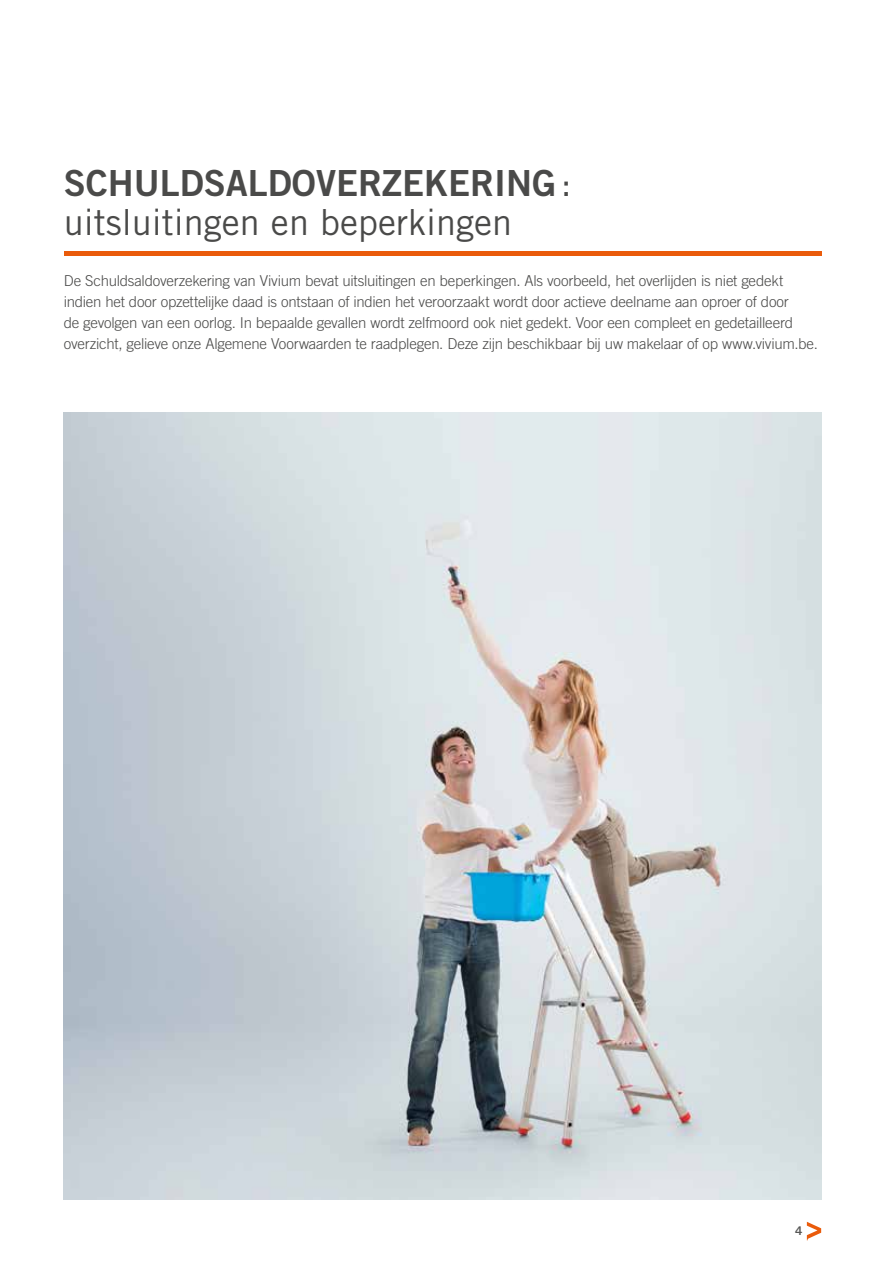
<style>
.page{position:relative;width:885px;height:1263px;background:#fff}
.page>*{position:absolute;margin:0;border:0;box-sizing:border-box;transform-origin:0 0}
.t1{font:36px "Trade Gothic LT Std";color:#4a4a49}
.t2{font:36px "Trade Gothic LT Std Bd 2";color:#4a4a49}
.t3{font:300 15px/21px "Trade Gothic LT Std";letter-spacing:-.015em;color:#4a4a49}
.t4{font:12px "Trade Gothic LT Std Bd 2";color:#575756}
.s1{font-family:"Trade Gothic LT Std"}
</style>
<div class="page">
<hr style="left:64px;top:252px;width:757px;height:4px;background:#ea5b0b">
<img style="left:64px;top:412px;width:757px;height:787px">
<svg style="left:806px;top:1222px;width:15px;height:18px"></svg>
<h1 class="t2" style="left:64px;top:161px;width:509px">SCHULDSALDOVERZEKERING<span class="s1">:</span></h1>
<h1 class="t1" style="left:64px;top:200px;width:450px">uitsluitingen en beperkingen</h1>
<p class="t3" style="left:64px;top:270px;width:755px">De Schuldsaldoverzekering van Vivium bevat uitsluitingen en beperkingen. Als voorbeeld, het overlijden is niet gedekt indien het door opzettelijke daad is ontstaan of indien het veroorzaakt wordt door actieve deelname aan oproer of door<br>de gevolgen van een oorlog. In bepaalde gevallen wordt zelfmoord ook niet gedekt. Voor een compleet en gedetailleerd overzicht, gelieve onze Algemene Voorwaarden te raadplegen. Deze zijn beschikbaar bij uw makelaar of op www.vivium.be.</p>
<p class="t4" style="left:795px;top:1224px;width:9px">4</p>
</div>
